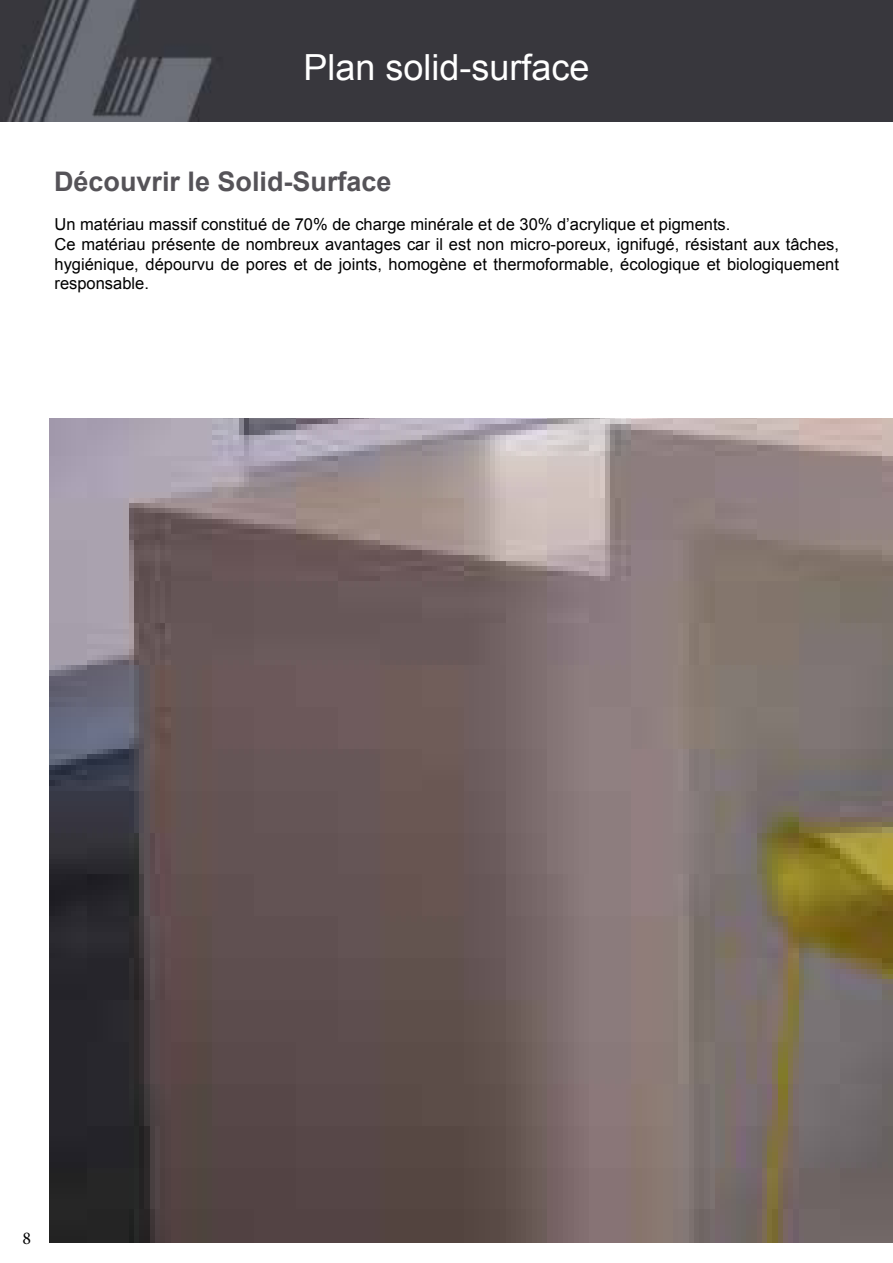
<style>
.page{position:relative;width:893px;height:1263px;background:#fff}
.page>*{position:absolute;margin:0;border:0;box-sizing:border-box;transform-origin:0 0}
.t1{font:36px "Arial";color:#fff}
.t2{font:700 27px "Arial";color:#555358}
.t3{font:18px "Minion Pro";color:#000}
.t4{font:16.5px/19.8px "Arial";color:#000}
</style>
<div class="page">
<img style="left:0;top:0;width:893px;height:122px">
<img style="left:49px;top:418px;width:844px;height:824px">
<h1 class="t1" style="left:303px;top:44px;width:288px">Plan solid-surface</h1>
<h2 class="t2" style="left:54px;top:163px;width:339px">Découvrir le Solid-Surface</h2>
<p class="t4" style="left:55px;top:214px;width:786px">Un matériau massif constitué de 70% de charge minérale et de 30% d’acrylique et pigments.<br>Ce matériau présente de nombreux avantages car il est non micro-poreux, ignifugé, résistant aux tâches, hygiénique, dépourvu de pores et de joints, homogène et thermoformable, écologique et biologiquement responsable.</p>
<p class="t3" style="left:22px;top:1226px;width:10px">8</p>
</div>
